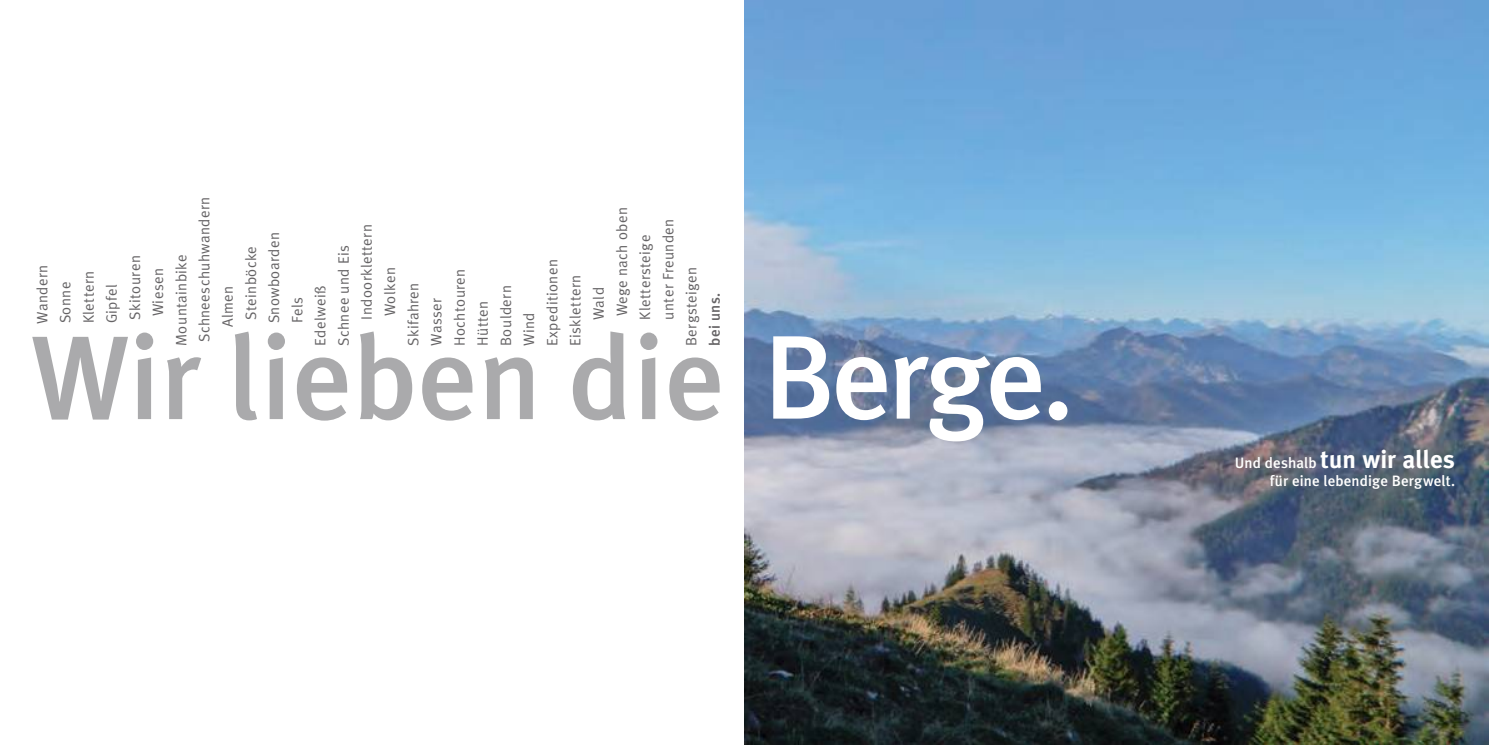
<style>
.page{position:relative;width:1489px;height:745px;background:#fff}
.page>*{position:absolute;margin:0;border:0;box-sizing:border-box;transform-origin:0 0}
.t1{font:500 118.75px "Meta Plus";color:#aaaaac}
.t2{font:700 25px "Meta Plus";color:#fff}
.t3{font:15px "Meta Plus Normal";letter-spacing:.025em;color:#656365}
.t4{font:500 15px "Meta Plus";letter-spacing:.01em;color:#fff}
.t5{font:500 15px "Meta Plus";letter-spacing:.025em;color:#656365}
.s1{color:#fff}
.s2{font-weight:500;font-size:15px}
</style>
<div class="page">
<img style="left:744px;top:0;width:744px;height:744px">
<p class="t3" style="left:196px;top:342px;width:147px;rotate:-90deg">Schneeschuhwandern</p>
<p class="t3" style="left:613px;top:316px;width:110px;rotate:-90deg">Wege nach oben</p>
<p class="t3" style="left:659px;top:319px;width:102px;rotate:-90deg">unter Freunden</p>
<p class="t3" style="left:358px;top:319px;width:97px;rotate:-90deg">Indoorklettern</p>
<p class="t3" style="left:265px;top:323px;width:92px;rotate:-90deg">Snowboarden</p>
<p class="t3" style="left:636px;top:319px;width:86px;rotate:-90deg">Klettersteige</p>
<p class="t3" style="left:335px;top:345px;width:102px;rotate:-90deg">Schnee und Eis</p>
<p class="t3" style="left:242px;top:319px;width:75px;rotate:-90deg">Steinböcke</p>
<p class="t3" style="left:172px;top:345px;width:93px;rotate:-90deg">Mountainbike</p>
<p class="t3" style="left:126px;top:319px;width:66px;rotate:-90deg">Skitouren</p>
<p class="t3" style="left:543px;top:345px;width:88px;rotate:-90deg">Expeditionen</p>
<p class="t3" style="left:33px;top:323px;width:60px;rotate:-90deg">Wandern</p>
<p class="t3" style="left:682px;top:345px;width:81px;rotate:-90deg">Bergsteigen</p>
<p class="t3" style="left:381px;top:316px;width:50px;rotate:-90deg">Wolken</p>
<p class="t3" style="left:149px;top:316px;width:49px;rotate:-90deg">Wiesen</p>
<p class="t3" style="left:451px;top:345px;width:79px;rotate:-90deg">Hochtouren</p>
<p class="t3" style="left:57px;top:323px;width:43px;rotate:-90deg">Sonne</p>
<p class="t3" style="left:80px;top:323px;width:54px;rotate:-90deg">Klettern</p>
<p class="t3" style="left:566px;top:345px;width:72px;rotate:-90deg">Eisklettern</p>
<p class="t3" style="left:404px;top:345px;width:65px;rotate:-90deg">Skifahren</p>
<p class="t3" style="left:103px;top:323px;width:40px;rotate:-90deg">Gipfel</p>
<p class="t3" style="left:288px;top:323px;width:27px;rotate:-90deg">Fels</p>
<p class="t3" style="left:312px;top:345px;width:62px;rotate:-90deg">Edelweiß</p>
<p class="t3" style="left:497px;top:345px;width:62px;rotate:-90deg">Bouldern</p>
<p class="t3" style="left:219px;top:327px;width:43px;rotate:-90deg">Almen</p>
<p class="t3" style="left:590px;top:320px;width:34px;rotate:-90deg">Wald</p>
<p class="t5" style="left:705px;top:345px;width:54px;rotate:-90deg">bei uns.</p>
<p class="t3" style="left:427px;top:345px;width:49px;rotate:-90deg">Wasser</p>
<p class="t3" style="left:474px;top:345px;width:46px;rotate:-90deg">Hütten</p>
<p class="t3" style="left:520px;top:345px;width:35px;rotate:-90deg">Wind</p>
<h1 class="t1" style="left:30px;top:309px;width:1045px">Wir lieben die <span class="s1">Berge.</span></h1>
<h2 class="t2" style="left:1234px;top:444px;width:222px"><span class="s2">Und deshalb</span> tun wir alles</h2>
<p class="t4" style="left:1269px;top:472px;width:187px">für eine lebendige Bergwelt.</p>
</div>
